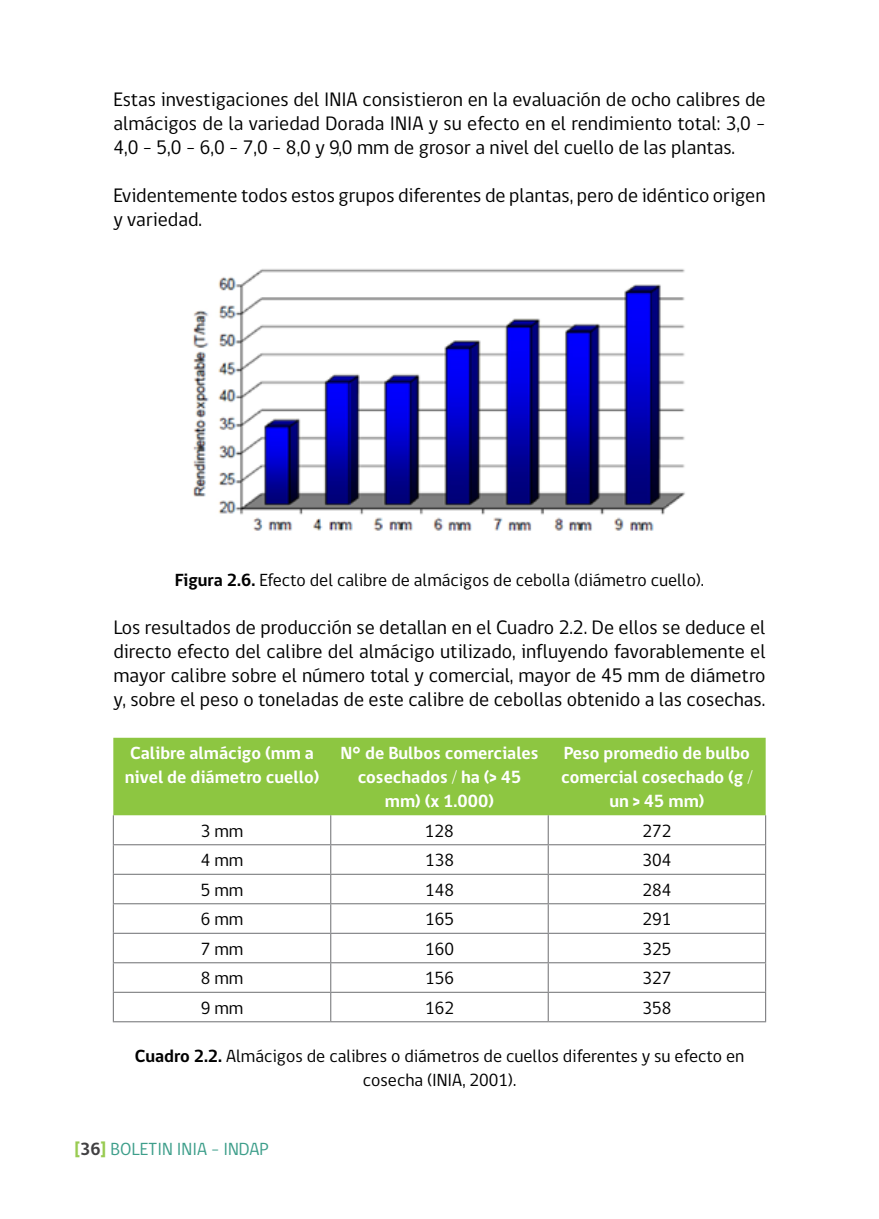
<style>
.page{position:relative;width:879px;height:1219px;background:#fff}
.page>*{position:absolute;margin:0;border:0;box-sizing:border-box;transform-origin:0 0}
.t1{font:20px/24px "gob CL";color:#000;text-align:justify}
.t2{font:18px/24px "gob CL";color:#000;text-align:center}
.t3{font:700 18px/24px "gob CL";color:#fff;text-align:center}
.t4{font:18px "gob CL";color:#3d9e8a}
.s1{font-weight:700}
.s2{font-weight:700;color:#99cb52}
.s3{font-weight:700;color:#414042}
</style>
<div class="page">
<img style="left:192px;top:269px;width:493px;height:262px">
<div style="left:113px;top:738px;width:652px;height:77px;background:#8dc641"></div>
<hr style="left:113px;top:844px;width:218px;height:1px;background:#6d6e71">
<hr style="left:331px;top:844px;width:217px;height:1px;background:#6d6e71">
<hr style="left:548px;top:844px;width:218px;height:1px;background:#6d6e71">
<hr style="left:113px;top:874px;width:218px;height:1px;background:#6d6e71">
<hr style="left:331px;top:874px;width:217px;height:1px;background:#6d6e71">
<hr style="left:548px;top:874px;width:218px;height:1px;background:#6d6e71">
<hr style="left:113px;top:903px;width:218px;height:1px;background:#6d6e71">
<hr style="left:331px;top:903px;width:217px;height:1px;background:#6d6e71">
<hr style="left:548px;top:903px;width:218px;height:1px;background:#6d6e71">
<hr style="left:113px;top:933px;width:218px;height:1px;background:#6d6e71">
<hr style="left:331px;top:933px;width:217px;height:1px;background:#6d6e71">
<hr style="left:548px;top:933px;width:218px;height:1px;background:#6d6e71">
<hr style="left:113px;top:962px;width:218px;height:1px;background:#6d6e71">
<hr style="left:331px;top:962px;width:217px;height:1px;background:#6d6e71">
<hr style="left:548px;top:962px;width:218px;height:1px;background:#6d6e71">
<hr style="left:113px;top:992px;width:218px;height:1px;background:#6d6e71">
<svg style="left:113px;top:815px;width:1px;height:206px"></svg>
<hr style="left:331px;top:992px;width:217px;height:1px;background:#6d6e71">
<svg style="left:330px;top:815px;width:1px;height:206px"></svg>
<hr style="left:548px;top:992px;width:218px;height:1px;background:#6d6e71">
<svg style="left:548px;top:815px;width:1px;height:206px"></svg>
<svg style="left:765px;top:815px;width:1px;height:206px"></svg>
<hr style="left:113px;top:1021px;width:218px;height:1px;background:#6d6e71">
<hr style="left:331px;top:1021px;width:217px;height:1px;background:#6d6e71">
<hr style="left:548px;top:1021px;width:218px;height:1px;background:#6d6e71">
<p class="t1" style="left:113px;top:88px;width:654px">Estas investigaciones del INIA consistieron en la evaluación de ocho calibres de almácigos de la variedad Dorada INIA y su efecto en el rendimiento total: 3,0 - 4,0 - 5,0 - 6,0 - 7,0 - 8,0 y 9,0 mm de grosor a nivel del cuello de las plantas.</p>
<p class="t1" style="left:113px;top:184px;width:653px">Evidentemente todos estos grupos diferentes de plantas, pero de idéntico origen y variedad.</p>
<p class="t2" style="left:175px;top:568px;width:531px"><span class="s1">Figura 2.6.</span> Efecto del calibre de almácigos de cebolla (diámetro cuello).</p>
<p class="t1" style="left:113px;top:616px;width:654px">Los resultados de producción se detallan en el Cuadro 2.2. De ellos se deduce el directo efecto del calibre del almácigo utilizado, influyendo favorablemente el mayor calibre sobre el número total y comercial, mayor de 45 mm de diámetro y, sobre el peso o toneladas de este calibre de cebollas obtenido a las cosechas.</p>
<p class="t3" style="left:125px;top:742px;width:196px;text-align:left">Calibre almácigo (mm a nivel de diámetro cuello)</p>
<p class="t3" style="left:340px;top:742px;width:200px">N° de Bulbos comerciales cosechados / ha (&gt; 45 mm) (x 1.000)</p>
<p class="t3" style="left:561px;top:742px;width:193px">Peso promedio de bulbo comercial cosechado (g / un &gt; 45 mm)</p>
<p class="t2" style="left:201px;top:819px;width:44px">3 mm</p>
<p class="t2" style="left:425px;top:819px;width:30px">128</p>
<p class="t2" style="left:642px;top:819px;width:30px">272</p>
<p class="t2" style="left:201px;top:849px;width:44px">4 mm</p>
<p class="t2" style="left:425px;top:849px;width:30px">138</p>
<p class="t2" style="left:642px;top:849px;width:30px">304</p>
<p class="t2" style="left:201px;top:878px;width:44px">5 mm</p>
<p class="t2" style="left:425px;top:878px;width:30px">148</p>
<p class="t2" style="left:642px;top:878px;width:30px">284</p>
<p class="t2" style="left:201px;top:908px;width:44px">6 mm</p>
<p class="t2" style="left:425px;top:908px;width:30px">165</p>
<p class="t2" style="left:642px;top:908px;width:30px">291</p>
<p class="t2" style="left:201px;top:937px;width:44px">7 mm</p>
<p class="t2" style="left:425px;top:937px;width:30px">160</p>
<p class="t2" style="left:642px;top:937px;width:30px">325</p>
<p class="t2" style="left:201px;top:967px;width:44px">8 mm</p>
<p class="t2" style="left:425px;top:967px;width:30px">156</p>
<p class="t2" style="left:642px;top:967px;width:30px">327</p>
<p class="t2" style="left:201px;top:996px;width:44px">9 mm</p>
<p class="t2" style="left:425px;top:996px;width:30px">162</p>
<p class="t2" style="left:642px;top:996px;width:30px">358</p>
<p class="t2" style="left:135px;top:1045px;width:611px"><span class="s1">Cuadro 2.2.</span> Almácigos de calibres o diámetros de cuellos diferentes y su efecto en cosecha (INIA, 2001).</p>
<p class="t4" style="left:74px;top:1136px;width:196px"><span class="s2">[</span><span class="s3">36</span><span class="s2">]</span> BOLETIN INIA - INDAP</p>
</div>
